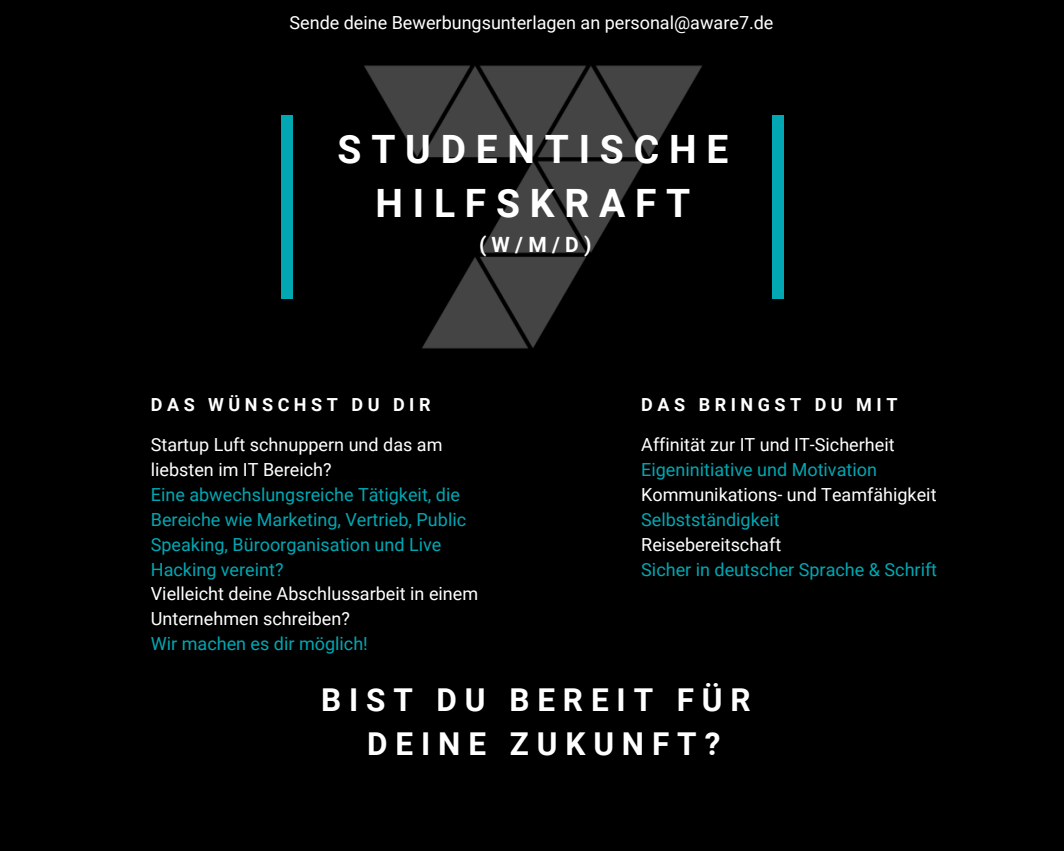
<style>
.page{position:relative;width:1064px;height:851px;background:#fff}
.page>*{position:absolute;margin:0;border:0;box-sizing:border-box;transform-origin:0 0}
.t1{font:700 39px/54.3px "Roboto";letter-spacing:.25em;color:#fff;text-align:center}
.t2{font:700 31.5px/44px "Roboto";letter-spacing:.25em;color:#fff;text-align:center}
.t3{font:700 21px "Roboto";color:#fff}
.t4{font:18px/24.9px "Roboto";color:#fff}
.t5{font:18px/24.9px "Roboto";color:#01a8b3}
.t6{font:700 18px "Roboto";letter-spacing:.25em;color:#fff}
</style>
<div class="page">
<div style="left:0;top:0;width:1063px;height:850px;background:#000"></div>
<div style="left:281px;top:116px;width:12px;height:182px;background:#01a8b3"></div>
<div style="left:772px;top:116px;width:11px;height:182px;background:#01a8b3"></div>
<img style="left:364px;top:65px;width:338px;height:284px">
<p class="t4" style="left:289px;top:10px;width:485px">Sende deine Bewerbungsunterlagen an personal@aware7.de</p>
<h1 class="t1" style="left:337px;top:122px;width:392px">STUDENTISCHE<br>HILFSKRAFT</h1>
<p class="t3" style="left:479px;top:233px;width:114px">(W/M/D)</p>
<p class="t6" style="left:151px;top:394px;width:281px">DAS WÜNSCHST DU DIR</p>
<p class="t6" style="left:641px;top:394px;width:257px">DAS BRINGST DU MIT</p>
<p class="t4" style="left:151px;top:432px;width:293px">Startup Luft schnuppern und das am liebsten im IT Bereich?</p>
<p class="t5" style="left:151px;top:482px;width:317px">Eine abwechslungsreiche Tätigkeit, die Bereiche wie Marketing, Vertrieb, Public Speaking, Büroorganisation und Live Hacking vereint?</p>
<p class="t4" style="left:151px;top:581px;width:329px">Vielleicht deine Abschlussarbeit in einem<br>Unternehmen schreiben?</p>
<p class="t5" style="left:151px;top:631px;width:218px">Wir machen es dir möglich!</p>
<p class="t4" style="left:641px;top:432px;width:255px">Affinität zur IT und IT-Sicherheit</p>
<p class="t5" style="left:641px;top:457px;width:237px">Eigeninitiative und Motivation</p>
<p class="t4" style="left:641px;top:482px;width:297px">Kommunikations- und Teamfähigkeit</p>
<p class="t5" style="left:641px;top:507px;width:140px">Selbstständigkeit</p>
<p class="t4" style="left:641px;top:532px;width:141px">Reisebereitschaft</p>
<p class="t5" style="left:641px;top:557px;width:297px">Sicher in deutscher Sprache &amp; Schrift</p>
<h2 class="t2" style="left:321px;top:678px;width:431px">BIST DU BEREIT FÜR<br>DEINE ZUKUNFT?</h2>
</div>
